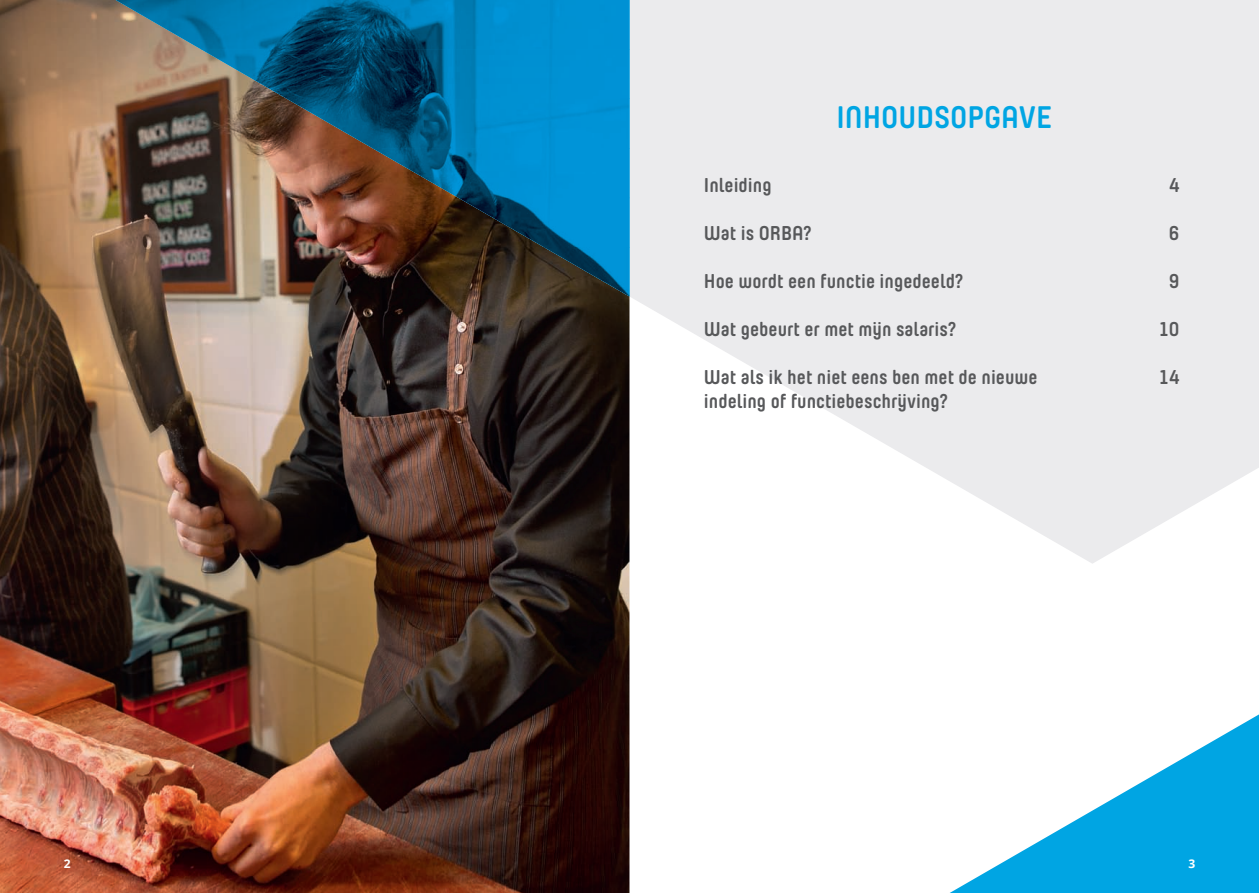
<style>
.page{position:relative;width:1259px;height:893px;background:#fff}
.page>*{position:absolute;margin:0;border:0;box-sizing:border-box;transform-origin:0 0}
.t1{font:700 31.05px "Yummo";color:#00a5e3}
.t2{font:700 19.95px "Yummo";color:#57585a}
.t3{font:700 12px "Open Sans";color:#fff}
</style>
<div class="page">
<svg style="left:629px;top:0;width:630px;height:564px;fill:#ebebed"></svg>
<img style="left:0;top:0;width:629px;height:893px">
<img style="left:116px;top:50px;width:427px;height:247px">
<img style="left:116px;top:0;width:513px;height:50px">
<img style="left:201px;top:49px;width:428px;height:50px">
<img style="left:286px;top:99px;width:343px;height:50px">
<img style="left:372px;top:148px;width:257px;height:50px">
<img style="left:458px;top:198px;width:171px;height:49px">
<img style="left:543px;top:247px;width:86px;height:50px">
<svg style="left:950px;top:714px;width:309px;height:179px"></svg>
<h1 class="t1" style="left:836px;top:89px;width:217px">INHOUDSOPGAVE</h1>
<p class="t2" style="left:704px;top:167px;width:69px">Inleiding</p>
<p class="t2" style="left:1169px;top:167px;width:12px">4</p>
<p class="t2" style="left:704px;top:215px;width:109px">Wat is ORBA?</p>
<p class="t2" style="left:1169px;top:215px;width:12px">6</p>
<p class="t2" style="left:704px;top:263px;width:261px">Hoe wordt een functie ingedeeld?</p>
<p class="t2" style="left:1169px;top:263px;width:12px">9</p>
<p class="t2" style="left:704px;top:311px;width:254px">Wat gebeurt er met mĳn salaris?</p>
<p class="t2" style="left:1158px;top:311px;width:23px">10</p>
<p class="t2" style="left:704px;top:359px;width:335px">Wat als ik het niet eens ben met de nieuwe</p>
<p class="t2" style="left:1158px;top:359px;width:23px">14</p>
<p class="t2" style="left:704px;top:383px;width:246px">indeling of functiebeschrĳving?</p>
<p class="t3" style="left:64px;top:855px;width:8px">2</p>
<p class="t3" style="left:1188px;top:855px;width:8px">3</p>
</div>
